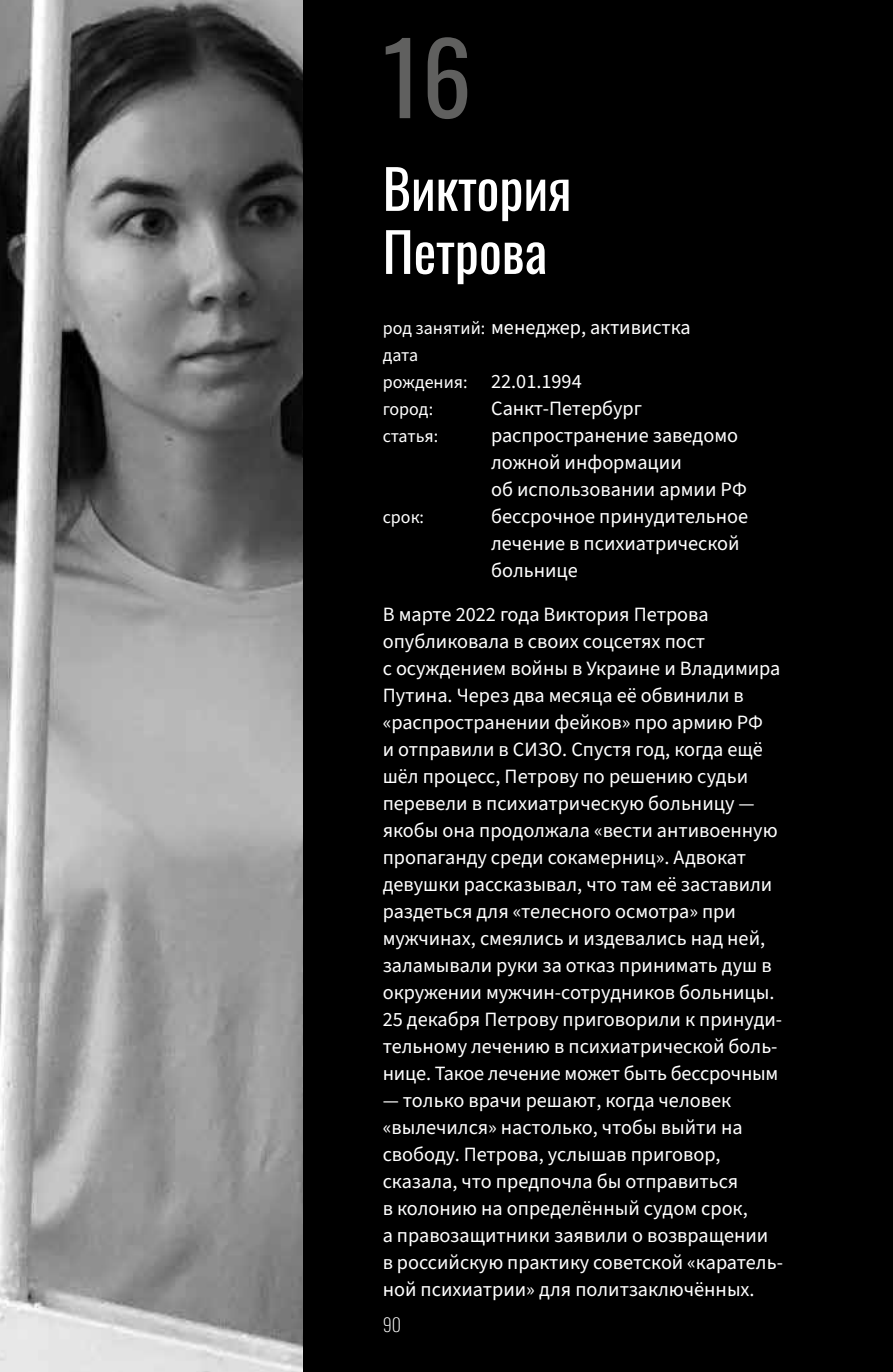
<style>
.page{position:relative;width:893px;height:1372px;background:#fff}
.page>*{position:absolute;margin:0;border:0;box-sizing:border-box;transform-origin:0 0}
.t1{font:99px "Oswald";color:#60605f}
.t2{font:54px/63px "Oswald";color:#fff}
.t3{font:20.25px/27px "Source Sans 3";color:#fff}
.t4{font:18px/27px "Source Sans 3";color:#fff}
.t5{font:200 18px "Oswald";color:#fff}
</style>
<div class="page">
<div style="left:0;top:0;width:893px;height:1371px;background:#000"></div>
<img style="left:0;top:0;width:303px;height:1371px">
<h1 class="t1" style="left:383px;top:-10px;width:91px">16</h1>
<h2 class="t2" style="left:383px;top:152px;width:190px">Виктория<br>Петрова</h2>
<p class="t4" style="left:383px;top:315px;width:104px">род занятий: дата рождения: город: статья:</p>
<p class="t3" style="left:491px;top:314px;width:201px">менеджер, активистка</p>
<p class="t3" style="left:491px;top:368px;width:259px">22.01.1994<br>Санкт-Петербург распространение заведомо ложной информации<br>об использовании армии РФ бессрочное принудительное лечение в психиатрической больнице</p>
<p class="t4" style="left:383px;top:504px;width:43px">срок:</p>
<p class="t3" style="left:383px;top:601px;width:401px">В марте 2022 года Виктория Петрова опубликовала в своих соцсетях пост<br>с осуждением войны в Украине и Владимира Путина. Через два месяца её обвинили в «распространении фейков» про армию РФ<br>и отправили в СИЗО. Спустя год, когда ещё шёл процесс, Петрову по решению судьи перевели в психиатрическую больницу — якобы она продолжала «вести антивоенную пропаганду среди сокамерниц». Адвокат девушки рассказывал, что там её заставили раздеться для «телесного осмотра» при мужчинах, смеялись и издевались над ней, заламывали руки за отказ принимать душ в окружении мужчин-сотрудников больницы.<br>25 декабря Петрову приговорили к принуди&shy;тельному лечению в психиатрической боль&shy;нице. Такое лечение может быть бессрочным</p>
<p class="t3" style="left:383px;top:1087px;width:402px">— только врачи решают, когда человек «вылечился» настолько, чтобы выйти на свободу. Петрова, услышав приговор, сказала, что предпочла бы отправиться<br>в колонию на определённый судом срок,<br>а правозащитники заявили о возвращении в российскую практику советской «каратель&shy;ной психиатрии» для политзаключённых.</p>
<p class="t5" style="left:383px;top:1308px;width:20px">90</p>
</div>
